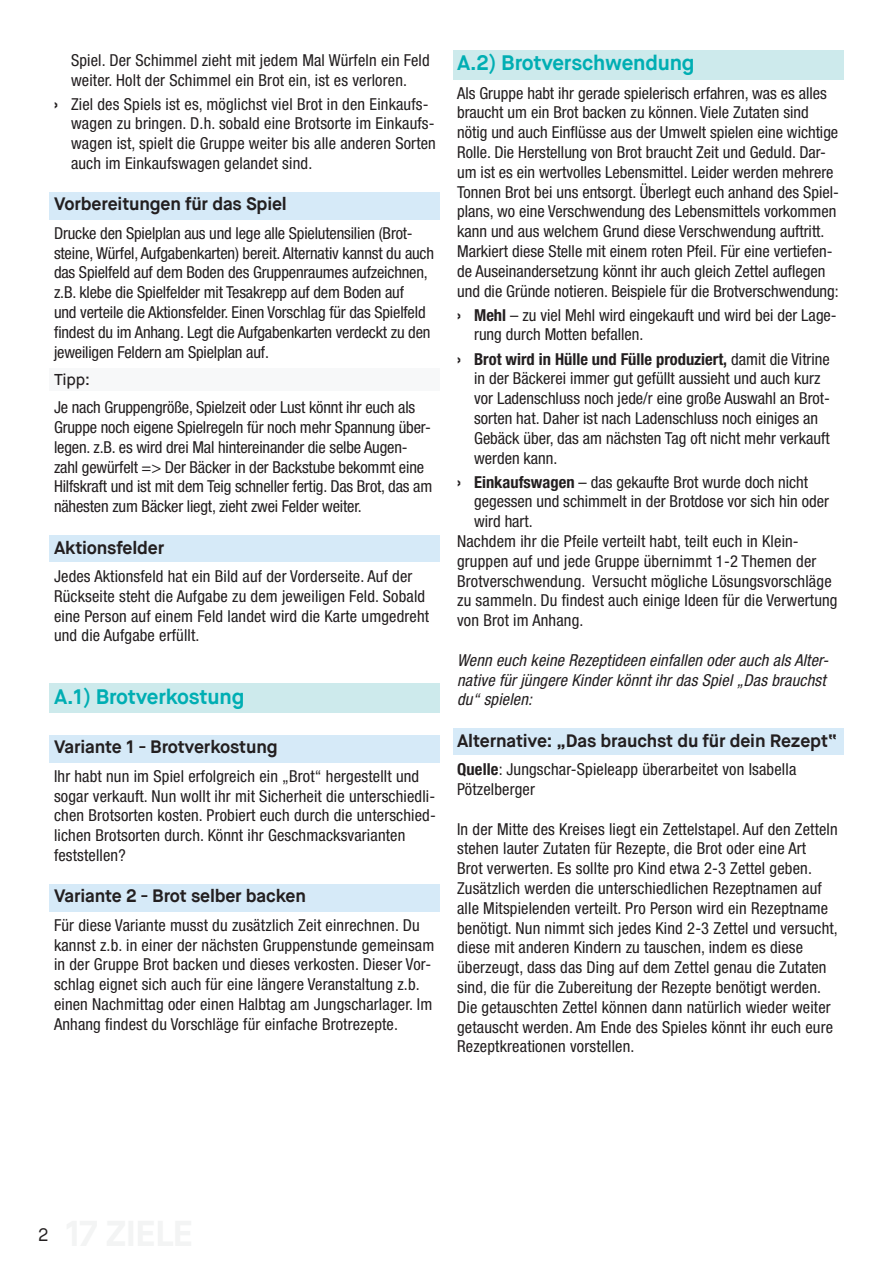
<style>
.page{position:relative;width:893px;height:1263px;background:#fff}
.page>*{position:absolute;margin:0;border:0;box-sizing:border-box;transform-origin:0 0}
.t1{font:700 21px "Maison Neue";letter-spacing:-.01em;color:#00aeb3}
.t2{font:700 18px "Maison Neue";letter-spacing:-.01em;color:#231f20}
.BODY{font:condensed 16.5px/19.8px "Helvetica Neue LT Pro";letter-spacing:.01em;color:#231f20}
.BODY-2{font:condensed 16.5px/19.8px "Helvetica Neue LT Pro";letter-spacing:-.01em;color:#231f20}
.BODY-3{font:italic condensed 16.5px/19.8px "Helvetica Neue LT Pro";letter-spacing:.01em;color:#231f20}
.t3{font:500 15.75px "Maison Neue";color:#231f20}
.s1{font-weight:700}
</style>
<div class="page">
<div style="left:50px;top:192px;width:390px;height:27px;background:#d6eaf8"></div>
<div style="left:50px;top:368px;width:390px;height:23px;background:#f7f8f9"></div>
<div style="left:50px;top:535px;width:390px;height:27px;background:#d6eaf8"></div>
<div style="left:50px;top:683px;width:390px;height:29px;background:#cdeaec"></div>
<div style="left:50px;top:735px;width:390px;height:27px;background:#d6eaf8"></div>
<div style="left:50px;top:884px;width:390px;height:27px;background:#d6eaf8"></div>
<div style="left:453px;top:50px;width:390px;height:29px;background:#cdeaec"></div>
<div style="left:453px;top:729px;width:390px;height:26px;background:#d6eaf8"></div>
<p class="BODY" style="left:71px;top:50px;width:360px">Spiel. Der Schimmel zieht mit jedem Mal Würfeln ein Feld weiter. Holt der Schimmel ein Brot ein, ist es verloren.</p>
<p class="BODY" style="left:71px;top:94px;width:366px;text-indent:-17px"><span class="s1">›</span> Ziel des Spiels ist es, möglichst viel Brot in den Einkaufs&shy;wagen zu bringen. D.h. sobald eine Brotsorte im Einkaufs&shy;wagen ist, spielt die Gruppe weiter bis alle anderen Sorten auch im Einkaufswagen gelandet sind.</p>
<h3 class="t2" style="left:54px;top:193px;width:234px">Vorbereitungen für das Spiel</h3>
<p class="BODY-2" style="left:54px;top:223px;width:382px">Drucke den Spielplan aus und lege alle Spielutensilien (Brot&shy;steine, Würfel, Aufgabenkarten) bereit. Alternativ kannst du auch das Spielfeld auf dem Boden des Gruppenraumes aufzeichnen, z.B. klebe die Spielfelder mit Tesakrepp auf dem Boden auf<br>und verteile die Aktionsfelder. Einen Vorschlag für das Spielfeld findest du im Anhang. Legt die Aufgabenkarten verdeckt zu den jeweiligen Feldern am Spielplan auf.</p>
<h4 class="t3" style="left:54px;top:369px;width:38px">Tipp:</h4>
<p class="BODY-2" style="left:54px;top:397px;width:380px">Je nach Gruppengröße, Spielzeit oder Lust könnt ihr euch als Gruppe noch eigene Spielregeln für noch mehr Spannung über&shy;legen. z.B. es wird drei Mal hintereinander die selbe Augen&shy;zahl gewürfelt =&gt; Der Bäcker in der Backstube bekommt eine Hilfskraft und ist mit dem Teig schneller fertig. Das Brot, das am nähesten zum Bäcker liegt, zieht zwei Felder weiter.</p>
<h3 class="t2" style="left:54px;top:536px;width:112px">Aktionsfelder</h3>
<p class="BODY" style="left:54px;top:566px;width:377px">Jedes Aktionsfeld hat ein Bild auf der Vorderseite. Auf der Rückseite steht die Aufgabe zu dem jeweiligen Feld. Sobald eine Person auf einem Feld landet wird die Karte umgedreht und die Aufgabe erfüllt.</p>
<h2 class="t1" style="left:54px;top:683px;width:192px">A.1) Brotverkostung</h2>
<h3 class="t2" style="left:54px;top:736px;width:225px">Variante 1 - Brotverkostung</h3>
<p class="BODY" style="left:54px;top:766px;width:383px">Ihr habt nun im Spiel erfolgreich ein „Brot“ hergestellt und sogar verkauft. Nun wollt ihr mit Sicherheit die unterschiedli&shy;chen Brotsorten kosten. Probiert euch durch die unterschied&shy;lichen Brotsorten durch. Könnt ihr Geschmacksvarianten feststellen?</p>
<h3 class="t2" style="left:54px;top:885px;width:253px">Variante 2 - Brot selber backen</h3>
<p class="BODY" style="left:54px;top:915px;width:382px">Für diese Variante musst du zusätzlich Zeit einrechnen. Du kannst z.b. in einer der nächsten Gruppenstunde gemeinsam in der Gruppe Brot backen und dieses verkosten. Dieser Vor&shy;schlag eignet sich auch für eine längere Veranstaltung z.b. einen Nachmittag oder einen Halbtag am Jungscharlager. Im Anhang findest du Vorschläge für einfache Brotrezepte.</p>
<h2 class="t1" style="left:457px;top:50px;width:239px">A.2) Brotverschwendung</h2>
<p class="BODY" style="left:457px;top:83px;width:383px">Als Gruppe habt ihr gerade spielerisch erfahren, was es alles braucht um ein Brot backen zu können. Viele Zutaten sind nötig und auch Einflüsse aus der Umwelt spielen eine wichtige Rolle. Die Herstellung von Brot braucht Zeit und Geduld. Dar&shy;um ist es ein wertvolles Lebensmittel. Leider werden mehrere Tonnen Brot bei uns entsorgt. Überlegt euch anhand des Spiel&shy;plans, wo eine Verschwendung des Lebensmittels vorkommen kann und aus welchem Grund diese Verschwendung auftritt.<br>Markiert diese Stelle mit einem roten Pfeil. Für eine vertiefen&shy;de Auseinandersetzung könnt ihr auch gleich Zettel auflegen und die Gründe notieren. Beispiele für die Brotverschwendung:</p>
<p class="BODY" style="left:474px;top:305px;width:364px;text-indent:-17px"><span class="s1">› Mehl</span> – zu viel Mehl wird eingekauft und wird bei der Lage&shy;rung durch Motten befallen.</p>
<p class="BODY" style="left:474px;top:349px;width:357px;text-indent:-17px"><span class="s1">› Brot wird in Hülle und Fülle produziert,</span> damit die Vitrine in der Bäckerei immer gut gefüllt aussieht und auch kurz vor Ladenschluss noch jede/r eine große Auswahl an Brot&shy;sorten hat. Daher ist nach Ladenschluss noch einiges an Gebäck über, das am nächsten Tag oft nicht mehr verkauft werden kann.</p>
<p class="BODY" style="left:474px;top:472px;width:356px;text-indent:-17px"><span class="s1">› Einkaufswagen</span> – das gekaufte Brot wurde doch nicht gegessen und schimmelt in der Brotdose vor sich hin oder wird hart.</p>
<p class="BODY" style="left:457px;top:531px;width:382px">Nachdem ihr die Pfeile verteilt habt, teilt euch in Klein&shy;gruppen auf und jede Gruppe übernimmt 1-2 Themen der Brotverschwendung. Versucht mögliche Lösungsvorschläge zu sammeln. Du findest auch einige Ideen für die Verwertung von Brot im Anhang.</p>
<p class="BODY-3" style="left:457px;top:650px;width:373px">Wenn euch keine Rezeptideen einfallen oder auch als Alter&shy;native für jüngere Kinder könnt ihr das Spiel „Das brauchst du“ spielen:</p>
<h3 class="t2" style="left:457px;top:729px;width:382px">Alternative: „Das brauchst du für dein Rezept“</h3>
<p class="BODY" style="left:457px;top:759px;width:341px"><span class="s1">Quelle</span>: Jungschar-Spieleapp überarbeitet von Isabella<br>Pötzelberger</p>
<p class="BODY" style="left:457px;top:819px;width:382px">In der Mitte des Kreises liegt ein Zettelstapel. Auf den Zetteln stehen lauter Zutaten für Rezepte, die Brot oder eine Art<br>Brot verwerten. Es sollte pro Kind etwa 2-3 Zettel geben.<br>Zusätzlich werden die unterschiedlichen Rezeptnamen auf alle Mitspielenden verteilt. Pro Person wird ein Rezeptname benötigt. Nun nimmt sich jedes Kind 2-3 Zettel und versucht, diese mit anderen Kindern zu tauschen, indem es diese überzeugt, dass das Ding auf dem Zettel genau die Zutaten sind, die für die Zubereitung der Rezepte benötigt werden.<br>Die getauschten Zettel können dann natürlich wieder weiter getauscht werden. Am Ende des Spieles könnt ihr euch eure Rezeptkreationen vorstellen.</p>
</div>
